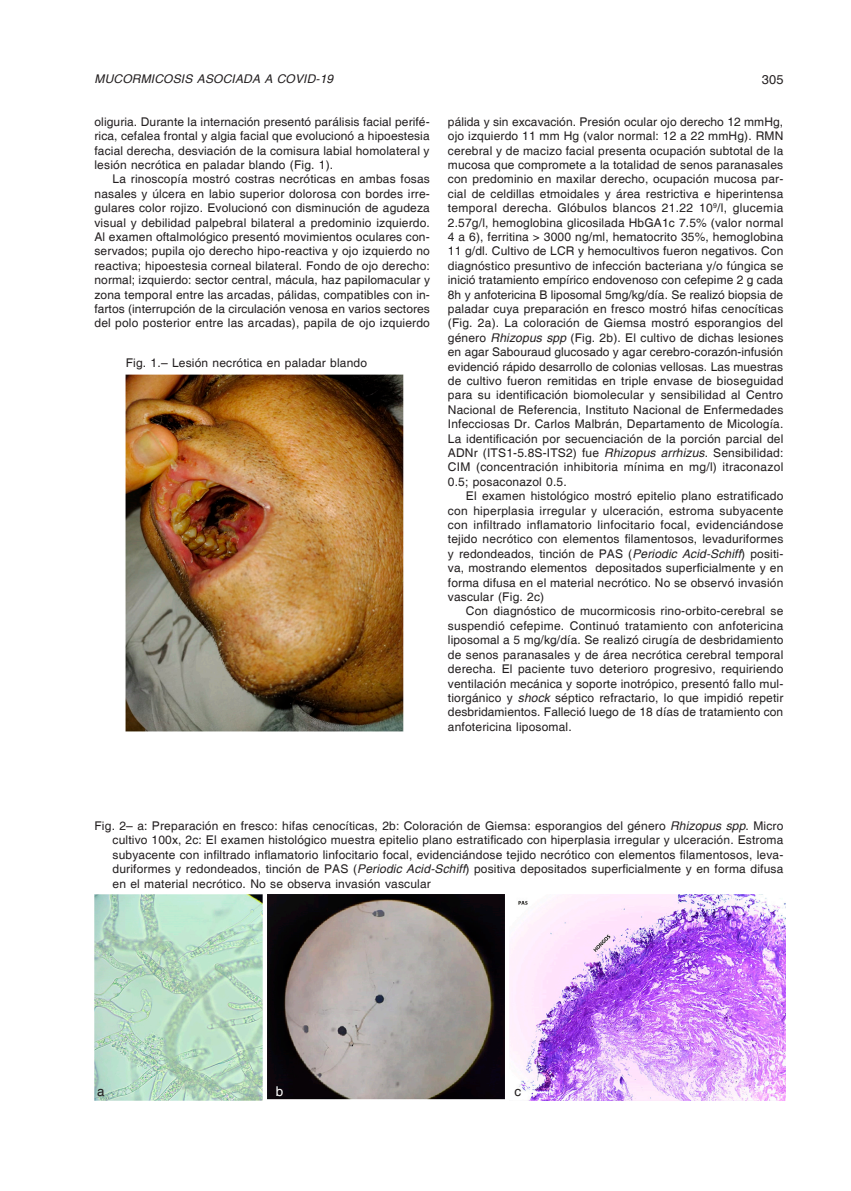
<style>
.page{position:relative;width:851px;height:1191px;background:#fff}
.page>*{position:absolute;margin:0;border:0;box-sizing:border-box;transform-origin:0 0}
.texto1{font:13.5px "Helvetica";color:#231f20}
.texto1-2{font:13.5px "Helvetica";color:#fff}
.t1{font:12.75px "Helvetica";color:#231f20}
.texto2{font:12px/14.4px "Helvetica";letter-spacing:.015em;color:#231f20;text-align:justify}
.epigrafe{font:12px/14.4px "Helvetica";letter-spacing:.015em;color:#231f20;text-align:justify}
.t2{font:italic 12px "Helvetica";letter-spacing:.015em;color:#231f20}
.s1{font-style:italic}
</style>
<div class="page">
<img style="left:94px;top:894px;width:168px;height:206px">
<img style="left:267px;top:894px;width:237px;height:206px">
<img style="left:509px;top:894px;width:276px;height:206px">
<img style="left:126px;top:374px;width:277px;height:357px">
<p class="t2" style="left:94px;top:72px;width:240px">MUCORMICOSIS ASOCIADA A COVID-19</p>
<p class="t1" style="left:761px;top:72px;width:23px">305</p>
<p class="texto2" style="left:94px;top:115px;width:337px">oliguria. Durante la internación presentó parálisis facial perifé&shy;rica, cefalea frontal y algia facial que evolucionó a hipoestesia facial derecha, desviación de la comisura labial homolateral y lesión necrótica en paladar blando (Fig. 1).</p>
<p class="texto2" style="left:94px;top:172px;width:337px;text-indent:18px">La rinoscopía mostró costras necróticas en ambas fosas nasales y úlcera en labio superior dolorosa con bordes irre&shy;gulares color rojizo. Evolucionó con disminución de agudeza visual y debilidad palpebral bilateral a predominio izquierdo.<br>Al examen oftalmológico presentó movimientos oculares con&shy;servados; pupila ojo derecho hipo-reactiva y ojo izquierdo no reactiva; hipoestesia corneal bilateral. Fondo de ojo derecho: normal; izquierdo: sector central, mácula, haz papilomacular y zona temporal entre las arcadas, pálidas, compatibles con in&shy;fartos (interrupción de la circulación venosa en varios sectores del polo posterior entre las arcadas), papila de ojo izquierdo</p>
<p class="texto2" style="left:448px;top:115px;width:337px">pálida y sin excavación. Presión ocular ojo derecho 12 mmHg, ojo izquierdo 11 mm Hg (valor normal: 12 a 22 mmHg). RMN cerebral y de macizo facial presenta ocupación subtotal de la mucosa que compromete a la totalidad de senos paranasales con predominio en maxilar derecho, ocupación mucosa par&shy;cial de celdillas etmoidales y área restrictiva e hiperintensa temporal derecha. Glóbulos blancos 21.22 10<sup>9</sup>/l, glucemia 2.57g/l, hemoglobina glicosilada HbGA1c 7.5% (valor normal 4 a 6), ferritina &gt; 3000 ng/ml, hematocrito 35%, hemoglobina 11 g/dl. Cultivo de LCR y hemocultivos fueron negativos. Con diagnóstico presuntivo de infección bacteriana y/o fúngica se inició tratamiento empírico endovenoso con cefepime 2 g cada 8h y anfotericina B liposomal 5mg/kg/día. Se realizó biopsia de paladar cuya preparación en fresco mostró hifas cenocíticas (Fig. 2a). La coloración de Giemsa mostró esporangios del género <span class="s1">Rhizopus spp</span> (Fig. 2b). El cultivo de dichas lesiones en agar Sabouraud glucosado y agar cerebro-corazón-infusión evidenció rápido desarrollo de colonias vellosas. Las muestras de cultivo fueron remitidas en triple envase de bioseguidad para su identificación biomolecular y sensibilidad al Centro Nacional de Referencia, Instituto Nacional de Enfermedades Infecciosas Dr. Carlos Malbrán, Departamento de Micología.<br>La identificación por secuenciación de la porción parcial del ADNr (ITS1-5.8S-ITS2) fue <span class="s1">Rhizopus arrhizus</span>. Sensibilidad:<br>CIM (concentración inhibitoria mínima en mg/l) itraconazol 0.5; posaconazol 0.5.</p>
<p class="texto2" style="left:448px;top:489px;width:337px;text-indent:18px">El examen histológico mostró epitelio plano estratificado con hiperplasia irregular y ulceración, estroma subyacente con infiltrado inflamatorio linfocitario focal, evidenciándose tejido necrótico con elementos filamentosos, levaduriformes y redondeados, tinción de PAS (<span class="s1">Periodic Acid-Schiff</span>) positi&shy;va, mostrando elementos depositados superficialmente y en forma difusa en el material necrótico. No se observó invasión vascular (Fig. 2c)</p>
<p class="texto2" style="left:448px;top:604px;width:337px;text-indent:18px">Con diagnóstico de mucormicosis rino-orbito-cerebral se suspendió cefepime. Continuó tratamiento con anfotericina liposomal a 5 mg/kg/día. Se realizó cirugía de desbridamiento de senos paranasales y de área necrótica cerebral temporal derecha. El paciente tuvo deterioro progresivo, requiriendo ventilación mecánica y soporte inotrópico, presentó fallo mul&shy;tiorgánico y <span class="s1">shock</span> séptico refractario, lo que impidió repetir desbridamientos. Falleció luego de 18 días de tratamiento con anfotericina liposomal.</p>
<p class="epigrafe" style="left:126px;top:356px;width:243px">Fig. 1.– Lesión necrótica en paladar blando</p>
<p class="epigrafe" style="left:112px;top:819px;width:672px;text-indent:-18px">Fig. 2– a: Preparación en fresco: hifas cenocíticas, 2b: Coloración de Giemsa: esporangios del género <span class="s1">Rhizopus spp</span>. Micro cultivo 100x, 2c: El examen histológico muestra epitelio plano estratificado con hiperplasia irregular y ulceración. Estroma subyacente con infiltrado inflamatorio linfocitario focal, evidenciándose tejido necrótico con elementos filamentosos, leva&shy;duriformes y redondeados, tinción de PAS (<span class="s1">Periodic Acid-Schiff</span>) positiva depositados superficialmente y en forma difusa en el material necrótico. No se observa invasión vascular</p>
<p class="texto1" style="left:97px;top:1083px;width:9px">a</p>
<p class="texto1-2" style="left:275px;top:1083px;width:9px">b</p>
<p class="texto1" style="left:514px;top:1083px;width:8px">c</p>
</div>
